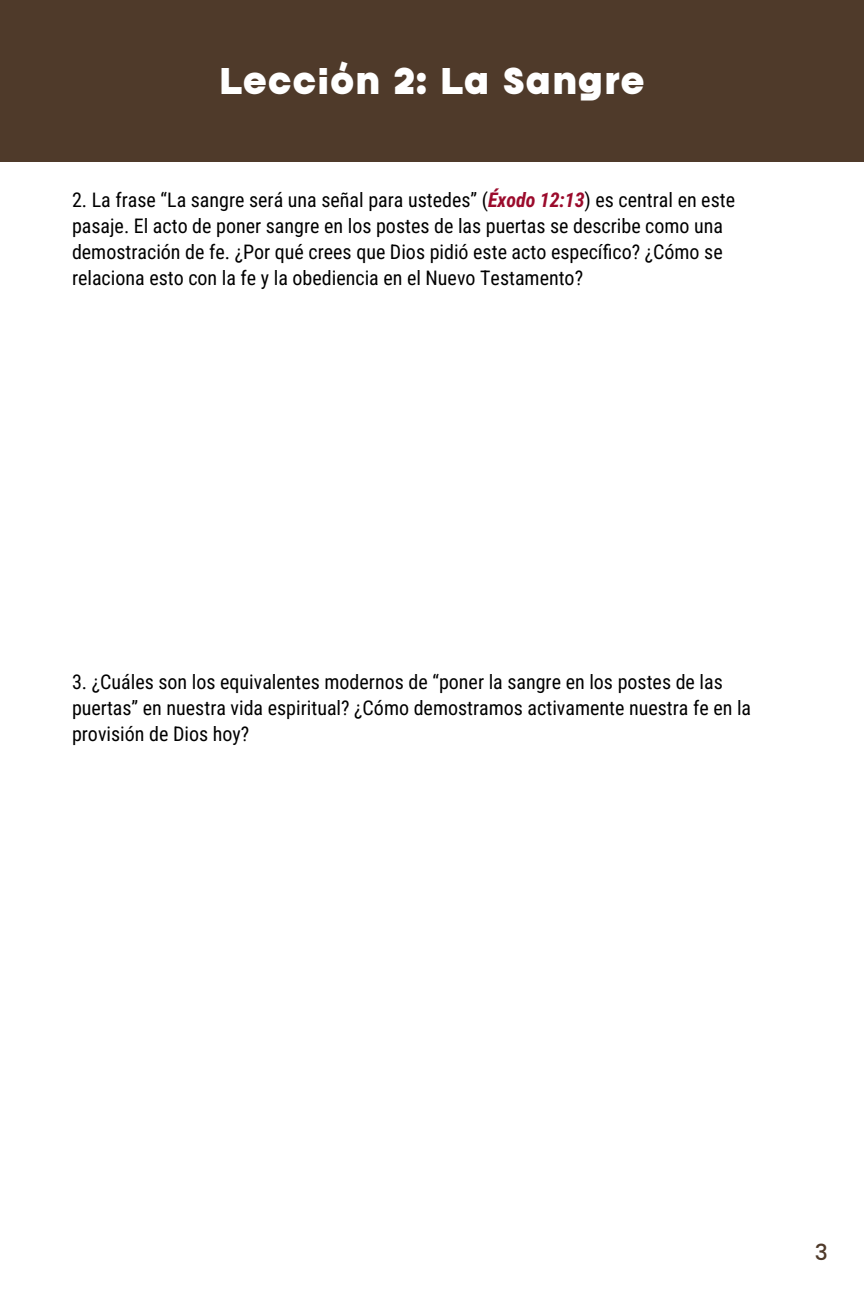
<style>
.page{position:relative;width:864px;height:1296px;background:#fff}
.page>*{position:absolute;margin:0;border:0;box-sizing:border-box;transform-origin:0 0}
.t1{font:800 32px "Franie";letter-spacing:.02em;color:#fff}
.t2{font:500 22px "Poppins";color:#4f3a2a}
.t3{font:20px/26px "Roboto Condensed";color:#000}
.s1{font-style:italic;color:#9b0b2c}
</style>
<div class="page">
<div style="left:0;top:0;width:864px;height:162px;background:#4f3a2a"></div>
<h1 class="t1" style="left:219px;top:56px;width:427px">Lección 2: La Sangre</h1>
<p class="t3" style="left:72px;top:186px;width:665px">2. La frase “La sangre será una señal para ustedes” (<span class="s1">Éxodo 12:13</span>) es central en este pasaje. El acto de poner sangre en los postes de las puertas se describe como una demostración de fe. ¿Por qué crees que Dios pidió este acto específico? ¿Cómo se relaciona esto con la fe y la obediencia en el Nuevo Testamento?</p>
<p class="t3" style="left:72px;top:668px;width:681px">3. ¿Cuáles son los equivalentes modernos de “poner la sangre en los postes de las puertas” en nuestra vida espiritual? ¿Cómo demostramos activamente nuestra fe en la provisión de Dios hoy?</p>
<p class="t2" style="left:815px;top:1240px;width:15px">3</p>
</div>
